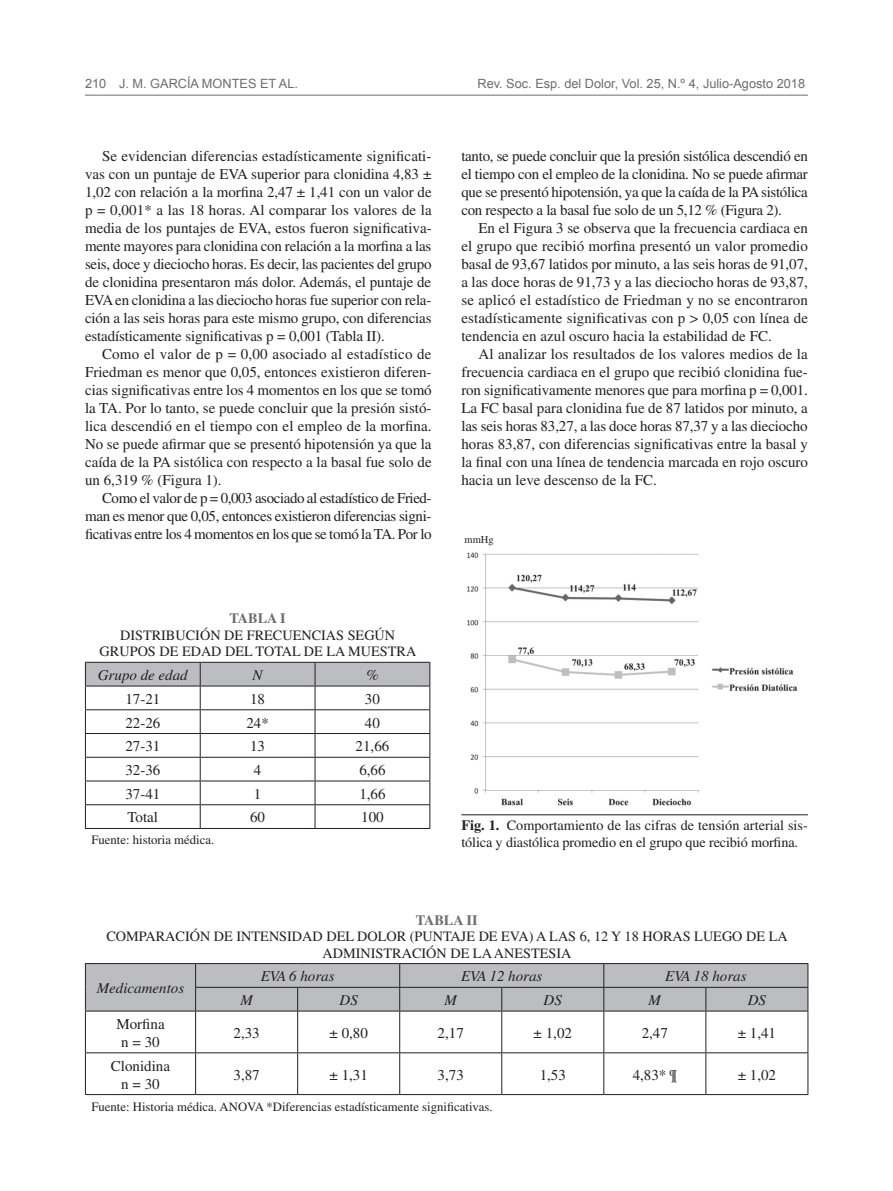
<style>
.page{position:relative;width:893px;height:1191px;background:#fff}
.page>*{position:absolute;margin:0;border:0;box-sizing:border-box;transform-origin:0 0}
.t1{font:15px/18px "Times";color:#231f20;text-align:justify}
.t2{font:italic 15px "Times";color:#231f20}
.t3{font:14.25px/16.5px "Times";color:#231f20;text-align:center}
.t4{font:700 14.25px "Times";color:#6c6d70}
.t5{font:12.75px "Times";color:#231f20}
.t6{font:12.75px "Arial";color:#6c6d70}
.t7{font:10.5px "Times";color:#231f20}
.s1{font-weight:700}
</style>
<div class="page">
<hr style="left:85px;top:95px;width:723px;height:1px;background:#6c6d70">
<svg style="left:85px;top:662px;width:345px;height:166px"></svg>
<hr style="left:85px;top:828px;width:115px;height:1px;background:#231f20">
<hr style="left:200px;top:828px;width:115px;height:1px;background:#231f20">
<hr style="left:315px;top:828px;width:115px;height:1px;background:#231f20">
<svg style="left:85px;top:963px;width:723px;height:47px;background:#b4b5b8"></svg>
<hr style="left:85px;top:1010px;width:111px;height:1px;background:#231f20">
<hr style="left:85px;top:1011px;width:1px;height:41px;background:#231f20">
<hr style="left:196px;top:1010px;width:102px;height:1px;background:#231f20">
<hr style="left:195px;top:1011px;width:1px;height:41px;background:#231f20">
<hr style="left:298px;top:1010px;width:102px;height:1px;background:#231f20">
<hr style="left:297px;top:1011px;width:1px;height:41px;background:#231f20">
<hr style="left:400px;top:1010px;width:102px;height:1px;background:#231f20">
<hr style="left:399px;top:1011px;width:1px;height:41px;background:#231f20">
<hr style="left:502px;top:1010px;width:102px;height:1px;background:#231f20">
<hr style="left:501px;top:1011px;width:1px;height:41px;background:#231f20">
<hr style="left:604px;top:1010px;width:102px;height:1px;background:#231f20">
<hr style="left:603px;top:1011px;width:1px;height:41px;background:#231f20">
<hr style="left:706px;top:1010px;width:102px;height:1px;background:#231f20">
<hr style="left:705px;top:1011px;width:1px;height:41px;background:#231f20">
<hr style="left:807px;top:1011px;width:1px;height:41px;background:#231f20">
<hr style="left:85px;top:1052px;width:111px;height:1px;background:#231f20">
<hr style="left:85px;top:1053px;width:1px;height:41px;background:#231f20">
<hr style="left:196px;top:1052px;width:102px;height:1px;background:#231f20">
<hr style="left:195px;top:1053px;width:1px;height:41px;background:#231f20">
<hr style="left:298px;top:1052px;width:102px;height:1px;background:#231f20">
<hr style="left:297px;top:1053px;width:1px;height:41px;background:#231f20">
<hr style="left:400px;top:1052px;width:102px;height:1px;background:#231f20">
<hr style="left:399px;top:1053px;width:1px;height:41px;background:#231f20">
<hr style="left:502px;top:1052px;width:102px;height:1px;background:#231f20">
<hr style="left:501px;top:1053px;width:1px;height:41px;background:#231f20">
<hr style="left:604px;top:1052px;width:102px;height:1px;background:#231f20">
<hr style="left:603px;top:1053px;width:1px;height:41px;background:#231f20">
<hr style="left:706px;top:1052px;width:102px;height:1px;background:#231f20">
<hr style="left:705px;top:1053px;width:1px;height:41px;background:#231f20">
<hr style="left:807px;top:1053px;width:1px;height:41px;background:#231f20">
<hr style="left:85px;top:1094px;width:111px;height:1px;background:#231f20">
<hr style="left:196px;top:1094px;width:102px;height:1px;background:#231f20">
<hr style="left:298px;top:1094px;width:102px;height:1px;background:#231f20">
<hr style="left:400px;top:1094px;width:102px;height:1px;background:#231f20">
<hr style="left:502px;top:1094px;width:102px;height:1px;background:#231f20">
<hr style="left:604px;top:1094px;width:102px;height:1px;background:#231f20">
<hr style="left:706px;top:1094px;width:102px;height:1px;background:#231f20">
<img style="left:467px;top:552px;width:331px;height:254px">
<hr style="left:461px;top:814px;width:347px;height:1px;background:#231f20">
<p class="t6" style="left:85px;top:75px;width:215px">210 J. M. GARCÍA MONTES ET AL.</p>
<p class="t6" style="left:477px;top:75px;width:329px">Rev. Soc. Esp. del Dolor, Vol. 25, N.º 4, Julio-Agosto 2018</p>
<p class="t1" style="left:85px;top:146px;width:348px;text-indent:17px">Se evidencian diferencias estadísticamente significati&shy;vas con un puntaje de EVA superior para clonidina 4,83 ± 1,02 con relación a la morfina 2,47 ± 1,41 con un valor de p = 0,001* a las 18 horas. Al comparar los valores de la media de los puntajes de EVA, estos fueron significativa&shy;mente mayores para clonidina con relación a la morfina a las seis, doce y dieciocho horas. Es decir, las pacientes del grupo de clonidina presentaron más dolor. Además, el puntaje de EVA en clonidina a las dieciocho horas fue superior con rela&shy;ción a las seis horas para este mismo grupo, con diferencias estadísticamente significativas p = 0,001 (Tabla II).</p>
<p class="t1" style="left:85px;top:344px;width:348px;text-indent:17px">Como el valor de p = 0,00 asociado al estadístico de Friedman es menor que 0,05, entonces existieron diferen&shy;cias significativas entre los 4 momentos en los que se tomó la TA. Por lo tanto, se puede concluir que la presión sistó&shy;lica descendió en el tiempo con el empleo de la morfina.<br>No se puede afirmar que se presentó hipotensión ya que la caída de la PA sistólica con respecto a la basal fue solo de un 6,319 % (Figura 1).</p>
<p class="t1" style="left:85px;top:488px;width:348px;text-indent:17px">Como el valor de p = 0,003 asociado al estadístico de Fried&shy;man es menor que 0,05, entonces existieron diferencias signi&shy;ficativas entre los 4 momentos en los que se tomó la TA. Por lo</p>
<p class="t4" style="left:229px;top:610px;width:58px">TABLA I</p>
<p class="t3" style="left:100px;top:626px;width:318px">DISTRIBUCIÓN DE FRECUENCIAS SEGÚN<br>GRUPOS DE EDAD DEL TOTAL DE LA MUESTRA</p>
<p class="t2" style="left:98px;top:667px;width:91px">Grupo de edad</p>
<p class="t2" style="left:253px;top:667px;width:12px">N</p>
<p class="t2" style="left:366px;top:667px;width:14px">%</p>
<p class="t1" style="left:125px;top:689px;width:36px">17-21</p>
<p class="t1" style="left:250px;top:689px;width:16px">18</p>
<p class="t1" style="left:365px;top:689px;width:16px">30</p>
<p class="t1" style="left:125px;top:713px;width:36px">22-26</p>
<p class="t1" style="left:246px;top:713px;width:24px">24*</p>
<p class="t1" style="left:365px;top:713px;width:16px">40</p>
<p class="t1" style="left:125px;top:737px;width:36px">27-31</p>
<p class="t1" style="left:250px;top:737px;width:16px">13</p>
<p class="t1" style="left:356px;top:737px;width:35px">21,66</p>
<p class="t1" style="left:125px;top:761px;width:36px">32-36</p>
<p class="t1" style="left:254px;top:761px;width:9px">4</p>
<p class="t1" style="left:359px;top:761px;width:28px">6,66</p>
<p class="t1" style="left:125px;top:784px;width:36px">37-41</p>
<p class="t1" style="left:254px;top:784px;width:9px">1</p>
<p class="t1" style="left:359px;top:784px;width:28px">1,66</p>
<p class="t1" style="left:128px;top:808px;width:32px">Total</p>
<p class="t1" style="left:250px;top:808px;width:16px">60</p>
<p class="t1" style="left:361px;top:808px;width:24px">100</p>
<p class="t5" style="left:91px;top:833px;width:124px">Fuente: historia médica.</p>
<p class="t1" style="left:461px;top:146px;width:348px">tanto, se puede concluir que la presión sistólica descendió en el tiempo con el empleo de la clonidina. No se puede afirmar que se presentó hipotensión, ya que la caída de la PA sistólica con respecto a la basal fue solo de un 5,12 % (Figura 2).</p>
<p class="t1" style="left:461px;top:218px;width:348px;text-indent:17px">En el Figura 3 se observa que la frecuencia cardiaca en el grupo que recibió morfina presentó un valor promedio basal de 93,67 latidos por minuto, a las seis horas de 91,07, a las doce horas de 91,73 y a las dieciocho horas de 93,87, se aplicó el estadístico de Friedman y no se encontraron estadísticamente significativas con p &gt; 0,05 con línea de tendencia en azul oscuro hacia la estabilidad de FC.</p>
<p class="t1" style="left:461px;top:344px;width:348px;text-indent:17px">Al analizar los resultados de los valores medios de la frecuencia cardiaca en el grupo que recibió clonidina fue&shy;ron significativamente menores que para morfina p = 0,001.<br>La FC basal para clonidina fue de 87 latidos por minuto, a las seis horas 83,27, a las doce horas 87,37 y a las dieciocho horas 83,87, con diferencias significativas entre la basal y la final con una línea de tendencia marcada en rojo oscuro hacia un leve descenso de la FC.</p>
<p class="t7" style="left:465px;top:533px;width:31px">mmHg</p>
<p class="t3" style="left:461px;top:816px;width:348px;line-height:17.2px;text-align:left"><span class="s1">Fig. 1.</span> Comportamiento de las cifras de tensión arterial sis&shy;tólica y diastólica promedio en el grupo que recibió morfina.</p>
<p class="t4" style="left:416px;top:911px;width:63px">TABLA II</p>
<p class="t3" style="left:106px;top:928px;width:683px">COMPARACIÓN DE INTENSIDAD DEL DOLOR (PUNTAJE DE EVA) A LAS 6, 12 Y 18 HORAS LUEGO DE LA<br>ADMINISTRACIÓN DE LA ANESTESIA</p>
<p class="t2" style="left:97px;top:980px;width:89px">Medicamentos</p>
<p class="t2" style="left:261px;top:968px;width:75px">EVA 6 horas</p>
<p class="t2" style="left:461px;top:968px;width:83px">EVA 12 horas</p>
<p class="t2" style="left:665px;top:968px;width:83px">EVA 18 horas</p>
<p class="t2" style="left:240px;top:991px;width:14px">M</p>
<p class="t2" style="left:339px;top:991px;width:20px">DS</p>
<p class="t2" style="left:444px;top:991px;width:14px">M</p>
<p class="t2" style="left:544px;top:991px;width:20px">DS</p>
<p class="t2" style="left:649px;top:991px;width:14px">M</p>
<p class="t2" style="left:748px;top:991px;width:20px">DS</p>
<p class="t1" style="left:116px;top:1014px;width:50px;text-align:center">Morfina n = 30</p>
<p class="t1" style="left:234px;top:1023px;width:28px">2,33</p>
<p class="t1" style="left:329px;top:1023px;width:40px">± 0,80</p>
<p class="t1" style="left:438px;top:1023px;width:28px">2,17</p>
<p class="t1" style="left:534px;top:1023px;width:40px">± 1,02</p>
<p class="t1" style="left:642px;top:1023px;width:28px">2,47</p>
<p class="t1" style="left:738px;top:1023px;width:40px">± 1,41</p>
<p class="t1" style="left:111px;top:1056px;width:61px;text-align:center">Clonidina n = 30</p>
<p class="t1" style="left:233px;top:1065px;width:28px">3,87</p>
<p class="t1" style="left:329px;top:1065px;width:40px">± 1,31</p>
<p class="t1" style="left:438px;top:1065px;width:28px">3,73</p>
<p class="t1" style="left:540px;top:1065px;width:28px">1,53</p>
<p class="t1" style="left:633px;top:1065px;width:46px">4,83* ¶</p>
<p class="t1" style="left:738px;top:1065px;width:40px">± 1,02</p>
<p class="t5" style="left:91px;top:1099px;width:403px">Fuente: Historia médica. ANOVA *Diferencias estadísticamente significativas.</p>
</div>
